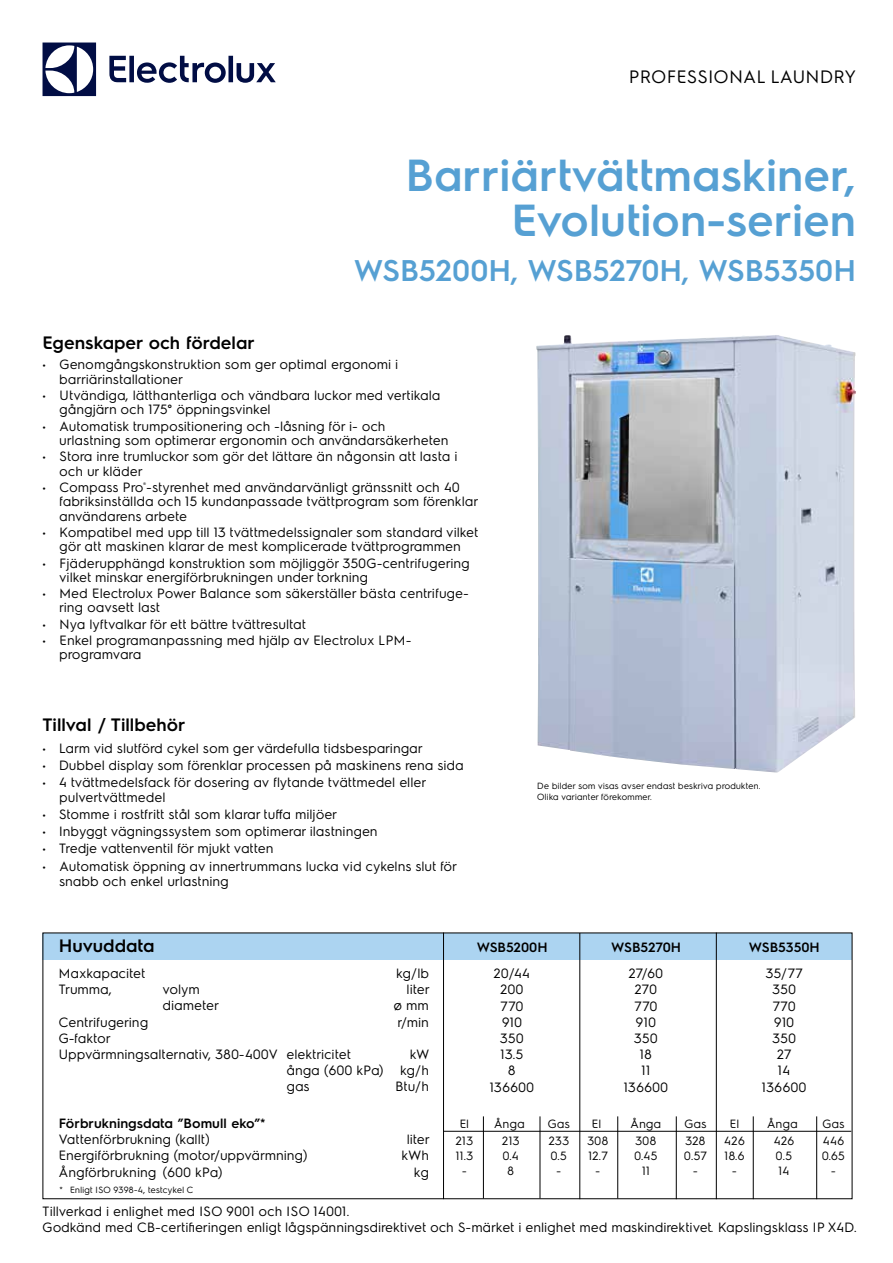
<style>
.page{position:relative;width:893px;height:1263px;background:#fff}
.page>*{position:absolute;margin:0;border:0;box-sizing:border-box;transform-origin:0 0}
.t1{font:600 45px/45px "Electrolux Sans";color:#56a0d3;text-align:right}
.t2{font:600 30px "Electrolux Sans";letter-spacing:-.01em;color:#56a0d3}
.t3{font:600 18px "Electrolux Sans";color:#000}
.t4{font:18px "Electrolux Sans";color:#000}
.t5{font:13.5px/14.2px "Electrolux Sans";color:#000}
.t6{font:600 13.5px "Electrolux Sans";color:#000}
.t7{font:12px "Electrolux Sans";color:#000}
.t8{font:9px/10.8px "Electrolux Sans";color:#000}
</style>
<div class="page">
<svg style="left:43px;top:43px;width:53px;height:53px"></svg>
<svg style="left:109px;top:56px;width:167px;height:27px"></svg>
<hr style="left:443px;top:1131px;width:408px;height:1px;background:#000">
<hr style="left:483px;top:1116px;width:1px;height:82px;background:#000">
<hr style="left:540px;top:1116px;width:1px;height:82px;background:#000">
<hr style="left:617px;top:1116px;width:1px;height:82px;background:#000">
<hr style="left:676px;top:1116px;width:1px;height:83px;background:#000">
<hr style="left:753px;top:1116px;width:1px;height:83px;background:#000">
<hr style="left:816px;top:1116px;width:1px;height:83px;background:#000">
<img style="left:536px;top:335px;width:320px;height:438px">
<div style="left:43px;top:933px;width:809px;height:27px;background:#acd4f1"></div>
<hr style="left:443px;top:932px;width:1px;height:267px;background:#000">
<hr style="left:579px;top:933px;width:1px;height:266px;background:#000">
<hr style="left:716px;top:932px;width:1px;height:267px;background:#000">
<h3 class="t4" style="left:629px;top:64px;width:229px">PROFESSIONAL LAUNDRY</h3>
<h1 class="t1" style="left:405px;top:150px;width:452px">Barriärtvättmaskiner,<br>Evolution-serien</h1>
<h2 class="t2" style="left:354px;top:249px;width:504px">WSB5200H, WSB5270H, WSB5350H</h2>
<h3 class="t3" style="left:43px;top:330px;width:214px">Egenskaper och fördelar</h3>
<p class="t5" style="left:60px;top:357px;width:341px;text-indent:-17px">• Genomgångskonstruktion som ger optimal ergonomi i barriärinstallationer</p>
<p class="t5" style="left:60px;top:387px;width:383px;text-indent:-17px">• Utvändiga, lätthanterliga och vändbara luckor med vertikala gångjärn och 175° öppningsvinkel</p>
<p class="t5" style="left:60px;top:418px;width:391px;text-indent:-17px">• Automatisk trumpositionering och -låsning för i- och urlastning som optimerar ergonomin och användarsäkerheten</p>
<p class="t5" style="left:60px;top:449px;width:400px;text-indent:-17px">• Stora inre trumluckor som gör det lättare än någonsin att lasta i och ur kläder</p>
<p class="t5" style="left:60px;top:479px;width:420px;text-indent:-17px">• Compass Pro<sup>®</sup>-styrenhet med användarvänligt gränssnitt och 40 fabriksinställda och 15 kundanpassade tvättprogram som förenklar användarens arbete</p>
<p class="t5" style="left:43px;top:524px;width:438px;text-align:center">• Kompatibel med upp till 13 tvättmedelssignaler som standard vilket gör att maskinen klarar de mest komplicerade tvättprogrammen</p>
<p class="t5" style="left:60px;top:555px;width:412px;text-indent:-17px">• Fjäderupphängd konstruktion som möjliggör 350G-centrifugering vilket minskar energiförbrukningen under torkning</p>
<p class="t5" style="left:60px;top:585px;width:411px;text-indent:-17px">• Med Electrolux Power Balance som säkerställer bästa centrifuge&shy;ring oavsett last</p>
<p class="t5" style="left:43px;top:616px;width:265px">• Nya lyftvalkar för ett bättre tvättresultat</p>
<p class="t5" style="left:60px;top:632px;width:354px;text-indent:-17px">• Enkel programanpassning med hjälp av Electrolux LPM&shy;programvara</p>
<h3 class="t3" style="left:43px;top:712px;width:145px">Tillval / Tillbehör</h3>
<p class="t5" style="left:43px;top:740px;width:382px">• Larm vid slutförd cykel som ger värdefulla tidsbesparingar</p>
<p class="t5" style="left:43px;top:757px;width:423px">• Dubbel display som förenklar processen på maskinens rena sida</p>
<p class="t5" style="left:60px;top:774px;width:368px;line-height:15px;text-indent:-17px">• 4 tvättmedelsfack för dosering av flytande tvättmedel eller pulvertvättmedel</p>
<p class="t5" style="left:43px;top:806px;width:296px">• Stomme i rostfritt stål som klarar tuffa miljöer</p>
<p class="t5" style="left:43px;top:823px;width:337px">• Inbyggt vägningssystem som optimerar ilastningen</p>
<p class="t5" style="left:43px;top:841px;width:233px">• Tredje vattenventil för mjukt vatten</p>
<p class="t5" style="left:60px;top:857px;width:399px;line-height:15px;text-indent:-17px">• Automatisk öppning av innertrummans lucka vid cykelns slut för snabb och enkel urlastning</p>
<p class="t8" style="left:537px;top:780px;width:225px">De bilder som visas avser endast beskriva produkten.<br>Olika varianter förekommer.</p>
<h3 class="t3" style="left:59px;top:933px;width:98px">Huvuddata</h3>
<p class="t5" style="left:59px;top:965px;width:89px">Maxkapacitet</p>
<p class="t5" style="left:396px;top:965px;width:34px">kg/lb</p>
<p class="t5" style="left:59px;top:981px;width:55px">Trumma,</p>
<p class="t5" style="left:163px;top:981px;width:39px">volym</p>
<p class="t5" style="left:407px;top:981px;width:24px">liter</p>
<p class="t5" style="left:163px;top:997px;width:58px">diameter</p>
<p class="t5" style="left:394px;top:997px;width:37px">ø mm</p>
<p class="t5" style="left:59px;top:1014px;width:91px">Centrifugering</p>
<p class="t5" style="left:398px;top:1014px;width:33px">r/min</p>
<p class="t5" style="left:59px;top:1029px;width:294px;line-height:16.2px">G-faktor<br>Uppvärmningsalternativ, 380-400V elektricitet</p>
<p class="t5" style="left:287px;top:1045px;width:145px;line-height:16.2px;text-align:justify;text-indent:123px">kW ånga (600 kPa) kg/h gas</p>
<p class="t5" style="left:396px;top:1078px;width:35px">Btu/h</p>
<p class="t6" style="left:477px;top:938px;width:72px">WSB5200H</p>
<p class="t6" style="left:611px;top:938px;width:71px">WSB5270H</p>
<p class="t6" style="left:749px;top:938px;width:72px">WSB5350H</p>
<p class="t5" style="left:494px;top:965px;width:38px">20/44</p>
<p class="t5" style="left:629px;top:965px;width:36px">27/60</p>
<p class="t5" style="left:766px;top:965px;width:39px">35/77</p>
<p class="t5" style="left:501px;top:982px;width:25px">200</p>
<p class="t5" style="left:635px;top:982px;width:24px">270</p>
<p class="t5" style="left:772px;top:982px;width:25px">350</p>
<p class="t5" style="left:500px;top:998px;width:25px">770</p>
<p class="t5" style="left:634px;top:998px;width:25px">770</p>
<p class="t5" style="left:773px;top:998px;width:25px">770</p>
<p class="t5" style="left:502px;top:1014px;width:22px">910</p>
<p class="t5" style="left:636px;top:1014px;width:22px">910</p>
<p class="t5" style="left:774px;top:1014px;width:22px">910</p>
<p class="t5" style="left:500px;top:1030px;width:25px">350</p>
<p class="t5" style="left:634px;top:1030px;width:25px">350</p>
<p class="t5" style="left:772px;top:1030px;width:25px">350</p>
<p class="t5" style="left:501px;top:1046px;width:25px">13.5</p>
<p class="t5" style="left:640px;top:1046px;width:14px">18</p>
<p class="t5" style="left:777px;top:1046px;width:16px">27</p>
<p class="t5" style="left:508px;top:1063px;width:9px">8</p>
<p class="t5" style="left:642px;top:1063px;width:11px">11</p>
<p class="t5" style="left:778px;top:1063px;width:14px">14</p>
<p class="t5" style="left:490px;top:1079px;width:46px">136600</p>
<p class="t5" style="left:624px;top:1079px;width:46px">136600</p>
<p class="t5" style="left:762px;top:1079px;width:46px">136600</p>
<p class="t7" style="left:460px;top:1115px;width:11px">El</p>
<p class="t7" style="left:494px;top:1115px;width:32px">Ånga</p>
<p class="t7" style="left:548px;top:1115px;width:24px">Gas</p>
<p class="t7" style="left:592px;top:1115px;width:11px">El</p>
<p class="t7" style="left:631px;top:1115px;width:32px">Ånga</p>
<p class="t7" style="left:684px;top:1115px;width:24px">Gas</p>
<p class="t7" style="left:730px;top:1115px;width:11px">El</p>
<p class="t7" style="left:767px;top:1115px;width:32px">Ånga</p>
<p class="t7" style="left:822px;top:1115px;width:24px">Gas</p>
<p class="t6" style="left:59px;top:1114px;width:208px">Förbrukningsdata ”Bomull eko”*</p>
<p class="t5" style="left:59px;top:1131px;width:153px">Vattenförbrukning (kallt)</p>
<p class="t5" style="left:407px;top:1131px;width:24px">liter</p>
<p class="t5" style="left:59px;top:1148px;width:251px">Energiförbrukning (motor/uppvärmning)</p>
<p class="t5" style="left:402px;top:1148px;width:29px">kWh</p>
<p class="t5" style="left:59px;top:1164px;width:166px">Ångförbrukning (600 kPa)</p>
<p class="t5" style="left:414px;top:1164px;width:16px">kg</p>
<p class="t8" style="left:59px;top:1183px;width:136px">* Enligt ISO 9398-4, testcykel C</p>
<p class="t5" style="left:43px;top:1202px;width:816px;line-height:16.2px">Tillverkad i enlighet med ISO 9001 och ISO 14001.<br>Godkänd med CB-certifieringen enligt lågspänningsdirektivet och S-märket i enlighet med maskindirektivet. Kapslingsklass IP X4D.</p>
<p class="t7" style="left:456px;top:1132px;width:19px">213</p>
<p class="t7" style="left:502px;top:1132px;width:19px">213</p>
<p class="t7" style="left:549px;top:1132px;width:22px">233</p>
<p class="t7" style="left:587px;top:1132px;width:23px">308</p>
<p class="t7" style="left:635px;top:1132px;width:23px">308</p>
<p class="t7" style="left:685px;top:1132px;width:22px">328</p>
<p class="t7" style="left:724px;top:1132px;width:22px">426</p>
<p class="t7" style="left:774px;top:1132px;width:22px">426</p>
<p class="t7" style="left:823px;top:1132px;width:23px">446</p>
<p class="t7" style="left:456px;top:1147px;width:19px">11.3</p>
<p class="t7" style="left:503px;top:1147px;width:18px">0.4</p>
<p class="t7" style="left:551px;top:1147px;width:18px">0.5</p>
<p class="t7" style="left:588px;top:1147px;width:22px">12.7</p>
<p class="t7" style="left:634px;top:1147px;width:25px">0.45</p>
<p class="t7" style="left:684px;top:1147px;width:25px">0.57</p>
<p class="t7" style="left:725px;top:1147px;width:22px">18.6</p>
<p class="t7" style="left:776px;top:1147px;width:18px">0.5</p>
<p class="t7" style="left:822px;top:1147px;width:25px">0.65</p>
<p class="t7" style="left:462px;top:1162px;width:7px">-</p>
<p class="t7" style="left:508px;top:1162px;width:8px">8</p>
<p class="t7" style="left:557px;top:1162px;width:7px">-</p>
<p class="t7" style="left:596px;top:1162px;width:7px">-</p>
<p class="t7" style="left:642px;top:1162px;width:10px">11</p>
<p class="t7" style="left:693px;top:1162px;width:7px">-</p>
<p class="t7" style="left:732px;top:1162px;width:7px">-</p>
<p class="t7" style="left:778px;top:1162px;width:13px">14</p>
<p class="t7" style="left:831px;top:1162px;width:7px">-</p>
</div>
